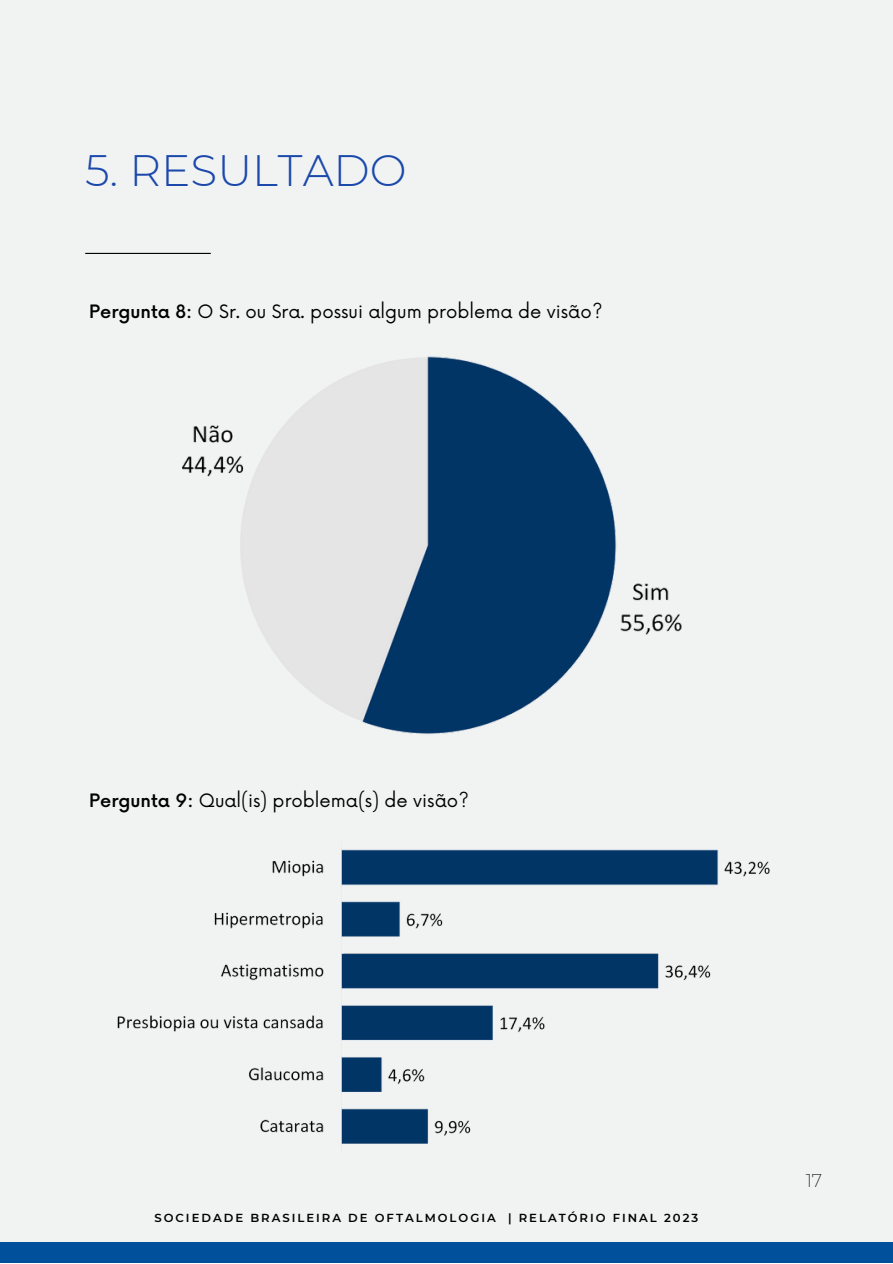
<style>
.page{position:relative;width:893px;height:1264px;background:#fff}
.page>*{position:absolute;margin:0;border:0;box-sizing:border-box;transform-origin:0 0}
.t1{font:300 43.95px "Montserrat";color:#1b48ab}
.t2{font:18px "Now";color:#000}
.t3{font:200 18px "Montserrat";color:#000}
.t4{font:600 11.7px "Montserrat";letter-spacing:.17em;color:#000}
.s1{font-weight:500}
</style>
<div class="page">
<div style="left:0;top:0;width:892px;height:1262px;background:#f1f3f3"></div>
<div style="left:0;top:1242px;width:892px;height:20px;background:#00509b"></div>
<hr style="left:86px;top:253px;width:124px;height:1px;background:#000">
<img style="left:182px;top:356px;width:500px;height:378px">
<img style="left:117px;top:848px;width:653px;height:297px">
<p class="t1" style="left:85px;top:143px;width:323px">5. RESULTADO</p>
<p class="t2" style="left:89px;top:301px;width:515px"><span class="s1">Pergunta 8:</span> O Sr. ou Sra. possui algum problema de visão?</p>
<p class="t2" style="left:89px;top:790px;width:381px"><span class="s1">Pergunta 9:</span> Qual(is) problema(s) de visão?</p>
<p class="t4" style="left:154px;top:1210px;width:545px">SOCIEDADE BRASILEIRA DE OFTALMOLOGIA | RELATÓRIO FINAL 2023</p>
<p class="t3" style="left:805px;top:1169px;width:18px">17</p>
</div>
